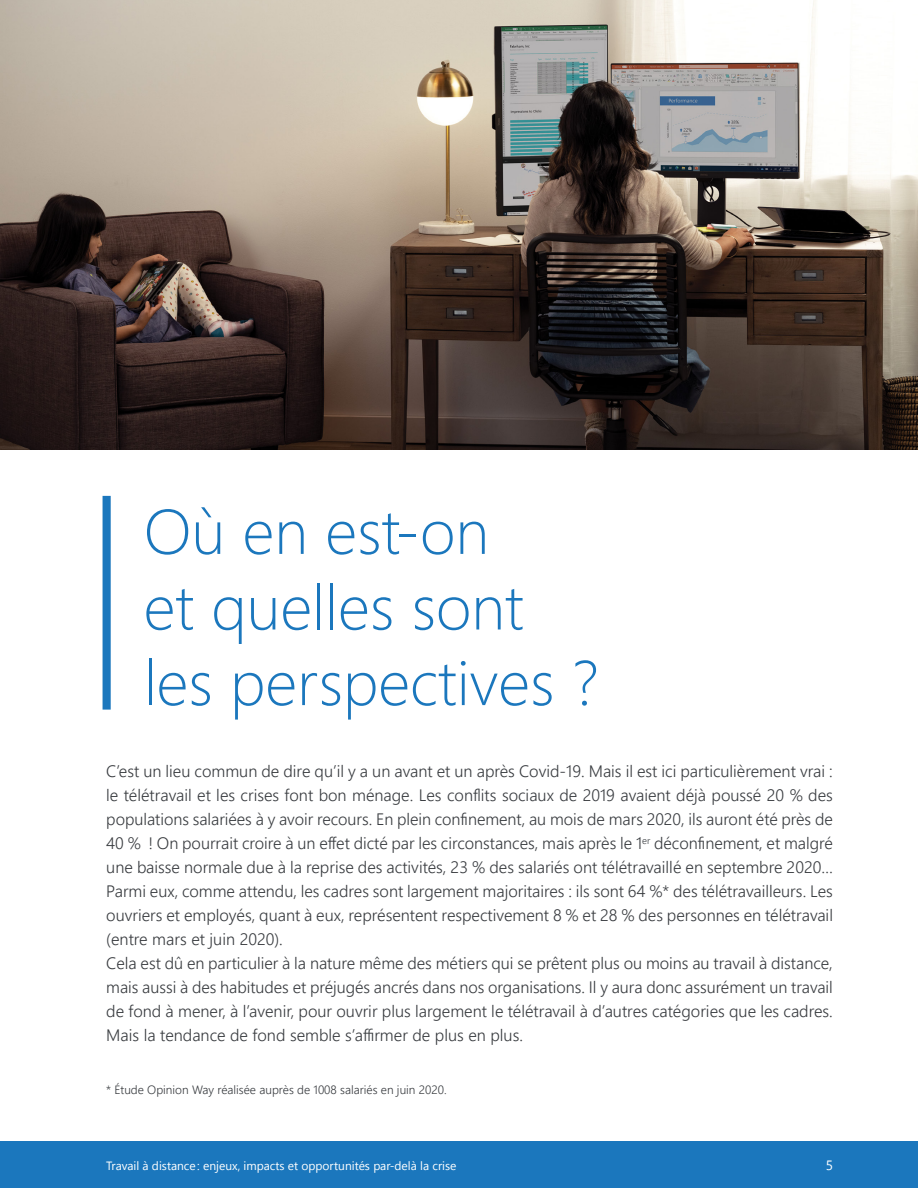
<style>
.page{position:relative;width:918px;height:1188px;background:#fff}
.page>*{position:absolute;margin:0;border:0;box-sizing:border-box;transform-origin:0 0}
.titre{font:300 63px/75.6px "Segoe UI";color:#1b77bd}
.labeur{font:300 16.5px/24px "Segoe UI";color:#383b3f;text-align:justify}
.t1{font:13.5px "Segoe UI";color:#fff}
.t2{font:12px "Segoe UI";color:#fff}
.labeur-2{font:300 12px "Segoe UI";color:#383b3f}
</style>
<div class="page">
<div style="left:0;top:1142px;width:918px;height:46px;background:#1b77bd"></div>
<img style="left:0;top:0;width:918px;height:449px">
<div style="left:103px;top:496px;width:8px;height:214px;background:#1b77bd"></div>
<p class="titre" style="left:144px;top:491px;width:457px">Où en est-on<br>et quelles sont les perspectives ?</p>
<p class="labeur" style="left:106px;top:759px;width:728px">C’est un lieu commun de dire qu’il y a un avant et un après Covid-19. Mais il est ici particulièrement vrai : le télétravail et les crises font bon ménage. Les conflits sociaux de 2019 avaient déjà poussé 20 % des populations salariées à y avoir recours. En plein confinement, au mois de mars 2020, ils auront été près de 40 % ! On pourrait croire à un effet dicté par les circonstances, mais après le 1<sup>er</sup> déconfinement, et malgré une baisse normale due à la reprise des activités, 23 % des salariés ont télétravaillé en septembre 2020…</p>
<p class="labeur" style="left:106px;top:879px;width:728px">Parmi eux, comme attendu, les cadres sont largement majoritaires : ils sont 64 %* des télétravailleurs. Les ouvriers et employés, quant à eux, représentent respectivement 8 % et 28 % des personnes en télétravail (entre mars et juin 2020).</p>
<p class="labeur" style="left:106px;top:951px;width:728px">Cela est dû en particulier à la nature même des métiers qui se prêtent plus ou moins au travail à distance, mais aussi à des habitudes et préjugés ancrés dans nos organisations. Il y aura donc assurément un travail de fond à mener, à l’avenir, pour ouvrir plus largement le télétravail à d’autres catégories que les cadres.<br>Mais la tendance de fond semble s’affirmer de plus en plus.</p>
<p class="labeur-2" style="left:106px;top:1081px;width:342px">* Étude Opinion Way réalisée auprès de 1008 salariés en juin 2020.</p>
<p class="t2" style="left:106px;top:1156px;width:352px">Travail à distance : enjeux, impacts et opportunités par-delà la crise</p>
<p class="t1" style="left:826px;top:1155px;width:9px">5</p>
</div>
